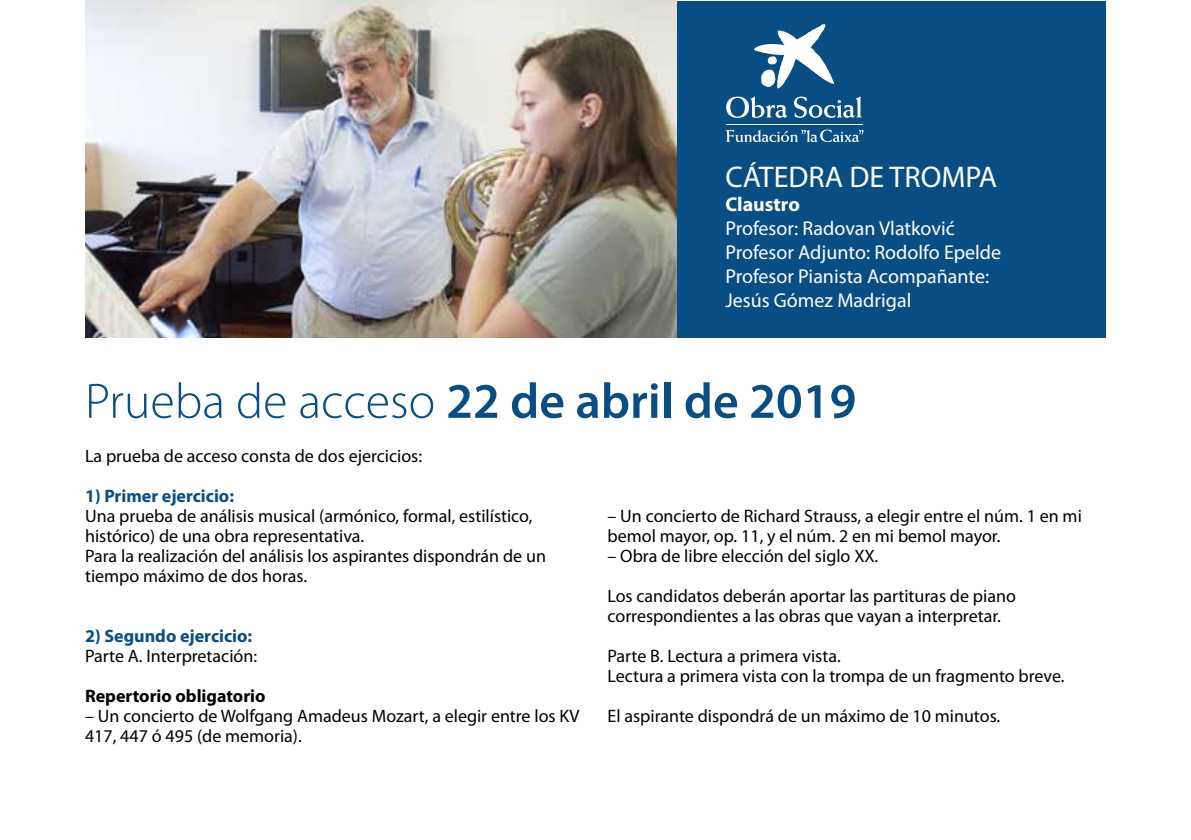
<style>
.page{position:relative;width:1191px;height:840px;background:#fff}
.page>*{position:absolute;margin:0;border:0;box-sizing:border-box;transform-origin:0 0}
.t1{font:600 50px "Myriad Pro";color:#094d85}
.t2{font:30px "Myriad Pro";color:#fff}
.t3{font:20px/24px "Myriad Pro";color:#fff}
.t4{font:700 20px "Myriad Pro";color:#fff}
.t5{font:18px/20px "Myriad Pro";color:#000}
.t6{font:700 18px "Myriad Pro";color:#094d85}
.t7{font:700 18px "Myriad Pro";color:#000}
.s1{font-weight:300}
</style>
<div class="page">
<div style="left:676px;top:1px;width:430px;height:336px;background:#094d85"></div>
<img style="left:85px;top:0;width:591px;height:337px">
<svg style="left:754px;top:24px;width:80px;height:64px"></svg>
<hr style="left:726px;top:124px;width:136px;height:1px;background:#fff">
<svg style="left:726px;top:96px;width:61px;height:22px"></svg>
<svg style="left:794px;top:96px;width:67px;height:22px"></svg>
<svg style="left:726px;top:129px;width:137px;height:13px"></svg>
<h2 class="t2" style="left:725px;top:158px;width:273px">CÁTEDRA DE TROMPA</h2>
<p class="t4" style="left:725px;top:191px;width:76px">Claustro</p>
<p class="t3" style="left:725px;top:216px;width:277px">Profesor: Radovan Vlatković<br>Profesor Adjunto: Rodolfo Epelde<br>Profesor Pianista Acompañante:<br>Jesús Gómez Madrigal</p>
<h1 class="t1" style="left:85px;top:369px;width:773px"><span class="s1">Prueba de acceso</span> 22 de abril de 2019</h1>
<p class="t5" style="left:85px;top:445px;width:338px">La prueba de acceso consta de dos ejercicios:</p>
<p class="t6" style="left:85px;top:484px;width:150px">1) Primer ejercicio:</p>
<p class="t5" style="left:85px;top:505px;width:462px">Una prueba de análisis musical (armónico, formal, estilístico, histórico) de una obra representativa.<br>Para la realización del análisis los aspirantes dispondrán de un tiempo máximo de dos horas.</p>
<p class="t6" style="left:85px;top:624px;width:169px">2) Segundo ejercicio:</p>
<p class="t5" style="left:85px;top:645px;width:174px">Parte A. Interpretación:</p>
<p class="t7" style="left:85px;top:684px;width:182px">Repertorio obligatorio</p>
<p class="t5" style="left:85px;top:705px;width:496px">– Un concierto de Wolfgang Amadeus Mozart, a elegir entre los KV<br>417, 447 ó 495 (de memoria).</p>
<p class="t5" style="left:607px;top:505px;width:476px">– Un concierto de Richard Strauss, a elegir entre el núm. 1 en mi bemol mayor, op. 11, y el núm. 2 en mi bemol mayor.</p>
<p class="t5" style="left:607px;top:545px;width:272px">– Obra de libre elección del siglo XX.</p>
<p class="t5" style="left:607px;top:585px;width:410px">Los candidatos deberán aportar las partituras de piano correspondientes a las obras que vayan a interpretar.</p>
<p class="t5" style="left:607px;top:645px;width:458px">Parte B. Lectura a primera vista.<br>Lectura a primera vista con la trompa de un fragmento breve.</p>
<p class="t5" style="left:607px;top:705px;width:394px">El aspirante dispondrá de un máximo de 10 minutos.</p>
</div>
